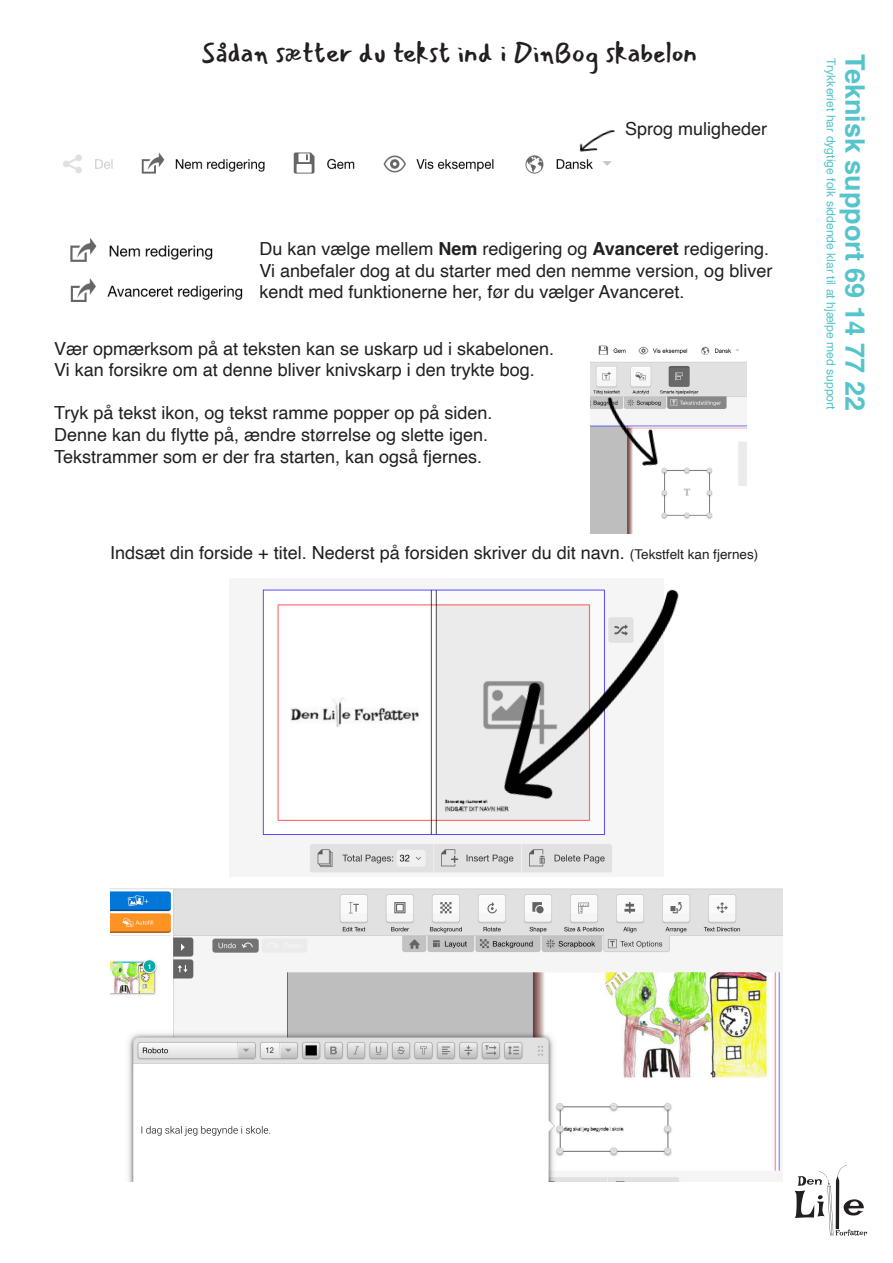
<style>
.page{position:relative;width:893px;height:1263px;background:#fff}
.page>*{position:absolute;margin:0;border:0;box-sizing:border-box;transform-origin:0 0}
.t1{font:27px "Mansalva";color:#231f20}
.t2{font:700 27px "Helvetica";color:#56c5cb}
.t3{font:18px "Helvetica";color:#231f20}
.t4{font:12.15px "Helvetica";color:#56c5cb}
.s1{font-weight:700}
.s2{font-size:13.5px}
</style>
<div class="page">
<img style="left:590px;top:345px;width:156px;height:189px">
<img style="left:603px;top:386px;width:60px;height:88px">
<svg style="left:794px;top:1165px;width:73px;height:71px"></svg>
<img style="left:262px;top:589px;width:351px;height:284px">
<img style="left:63px;top:152px;width:549px;height:22px">
<img style="left:577px;top:130px;width:38px;height:24px">
<img style="left:70px;top:238px;width:143px;height:24px">
<img style="left:70px;top:278px;width:173px;height:24px">
<img style="left:110px;top:888px;width:673px;height:293px">
<img style="left:483px;top:589px;width:196px;height:248px">
<p class="t1" style="left:201px;top:32px;width:498px">Sådan sætter du tekst ind i DinBog skabelon</p>
<p class="t3" style="left:625px;top:114px;width:144px">Sprog muligheder</p>
<p class="t3" style="left:259px;top:235px;width:511px">Du kan vælge mellem <span class="s1">Nem</span> redigering og <span class="s1">Avanceret</span> redigering.</p>
<p class="t3" style="left:259px;top:256px;width:514px">Vi anbefaler dog at du starter med den nemme version, og bliver</p>
<p class="t3" style="left:259px;top:278px;width:426px">kendt med funktionerne her, før du vælger Avanceret.</p>
<p class="t3" style="left:54px;top:335px;width:502px">Vær opmærksom på at teksten kan se uskarp ud i skabelonen.</p>
<p class="t3" style="left:54px;top:356px;width:482px">Vi kan forsikre om at denne bliver knivskarp i den trykte bog.</p>
<p class="t3" style="left:54px;top:399px;width:440px">Tryk på tekst ikon, og tekst ramme popper op på siden.</p>
<p class="t3" style="left:54px;top:421px;width:436px">Denne kan du flytte på, ændre størrelse og slette igen.</p>
<p class="t3" style="left:54px;top:442px;width:430px">Tekstrammer som er der fra starten, kan også fjernes.</p>
<p class="t3" style="left:110px;top:539px;width:650px">Indsæt din forside + titel. Nederst på forsiden skriver du dit navn. <span class="s2">(Tekstfelt kan fjernes)</span></p>
<p class="t4" style="left:840px;top:58px;width:353px;rotate:90deg">Trykkeriet har dygtige folk siddende klar til at hjælpe med support</p>
<p class="t2" style="left:871px;top:54px;width:358px;rotate:90deg">Teknisk support 69 14 77 22</p>
</div>
